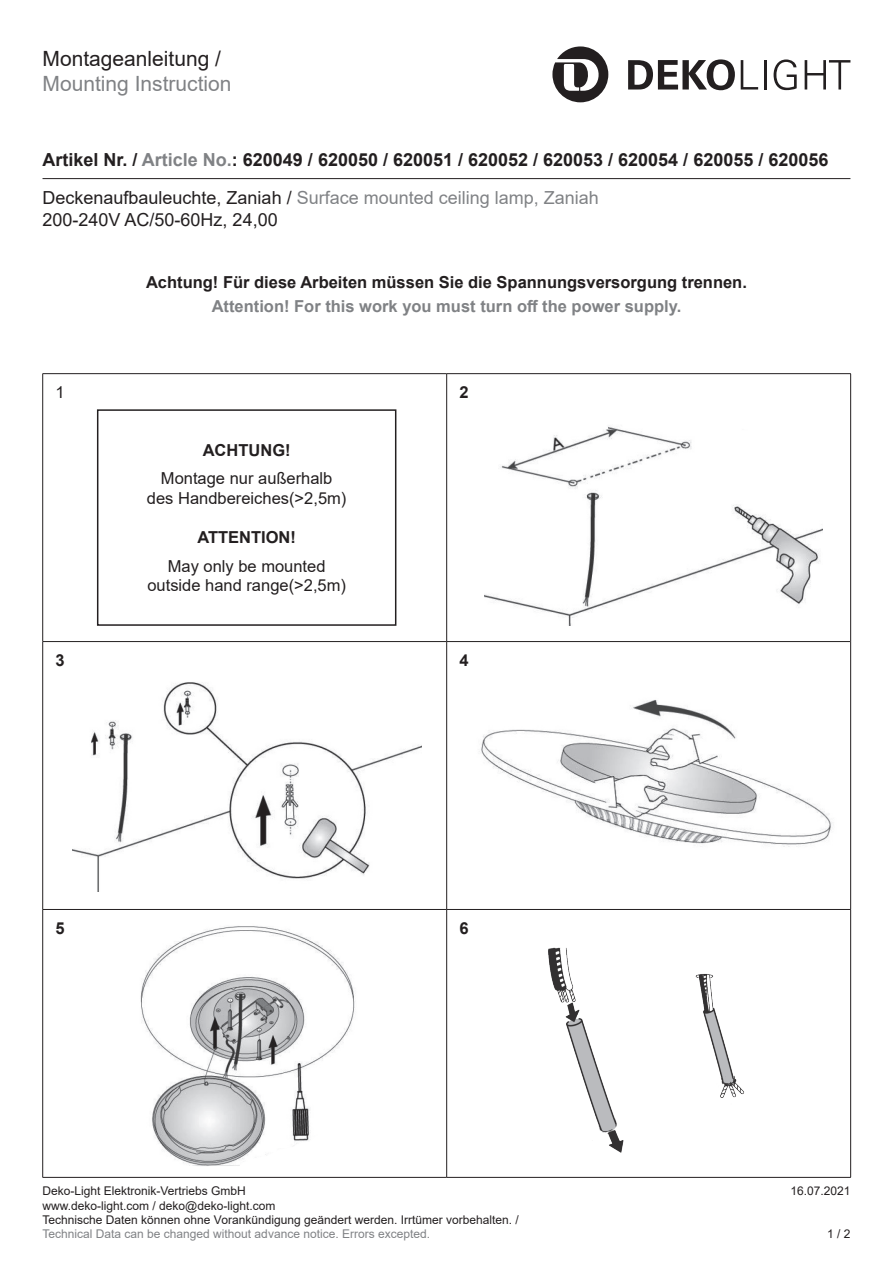
<style>
.page{position:relative;width:893px;height:1263px;background:#fff}
.page>*{position:absolute;margin:0;border:0;box-sizing:border-box;transform-origin:0 0}
.t1{font:21px "Arial";color:#808285}
.t2{font:21px "Arial";color:#231f20}
.t3{font:700 18px/38.5px "Arial";color:#231f20}
.t4{font:18px "Arial";color:#231f20}
.t5{font:700 16.5px "Arial";color:#231f20}
.t6{font:16.5px/19.8px "Arial";color:#231f20;text-align:center}
.t7{font:700 16.5px "Arial";color:#808285}
.t8{font:12px/14.4px "Arial";color:#231f20}
.t9{font:12px "Arial";color:#808285}
.s1{color:#808285}
.s2{font-weight:400}
.s3{font-weight:400;color:#808285}
</style>
<div class="page">
<hr style="left:43px;top:178px;width:807px;height:1px;background:#231f20">
<svg style="left:552px;top:46px;width:56px;height:56px"></svg>
<svg style="left:628px;top:59px;width:107px;height:31px"></svg>
<svg style="left:741px;top:60px;width:17px;height:30px"></svg>
<hr style="left:764px;top:60px;width:2px;height:30px;background:#231f20">
<svg style="left:774px;top:59px;width:23px;height:31px"></svg>
<svg style="left:805px;top:60px;width:45px;height:30px"></svg>
<hr style="left:43px;top:641px;width:403px;height:1px;background:#231f20">
<hr style="left:447px;top:641px;width:403px;height:1px;background:#231f20">
<hr style="left:43px;top:373px;width:404px;height:1px;background:#231f20">
<hr style="left:42px;top:374px;width:1px;height:267px;background:#231f20">
<hr style="left:447px;top:373px;width:404px;height:1px;background:#231f20">
<hr style="left:446px;top:374px;width:1px;height:267px;background:#231f20">
<hr style="left:850px;top:374px;width:1px;height:267px;background:#231f20">
<hr style="left:42px;top:641px;width:1px;height:268px;background:#231f20">
<hr style="left:446px;top:641px;width:1px;height:268px;background:#231f20">
<hr style="left:850px;top:641px;width:1px;height:268px;background:#231f20">
<hr style="left:43px;top:909px;width:404px;height:1px;background:#231f20">
<hr style="left:42px;top:910px;width:1px;height:267px;background:#231f20">
<hr style="left:447px;top:909px;width:404px;height:1px;background:#231f20">
<hr style="left:446px;top:910px;width:1px;height:267px;background:#231f20">
<hr style="left:850px;top:910px;width:1px;height:267px;background:#231f20">
<hr style="left:43px;top:1177px;width:404px;height:1px;background:#231f20">
<hr style="left:447px;top:1177px;width:404px;height:1px;background:#231f20">
<img style="left:140px;top:926px;width:215px;height:240px">
<img style="left:479px;top:700px;width:353px;height:147px">
<img style="left:72px;top:682px;width:349px;height:210px">
<img style="left:485px;top:426px;width:337px;height:199px">
<div style="left:97px;top:409px;width:299px;height:217px;border:2px solid #231f20"></div>
<img style="left:548px;top:947px;width:196px;height:206px">
<h1 class="t2" style="left:43px;top:44px;width:180px">Montageanleitung /</h1>
<h1 class="t1" style="left:43px;top:69px;width:191px">Mounting Instruction</h1>
<h2 class="t3" style="left:43px;top:140px;width:787px">Artikel Nr. / <span class="s1">Article No.</span>: 620049 / 620050 / 620051 / 620052 / 620053 / 620054 / 620055 / 620056<br><span class="s2">Deckenaufbauleuchte, Zaniah /</span> <span class="s3">Surface mounted ceiling lamp, Zaniah</span></h2>
<h2 class="t4" style="left:43px;top:207px;width:237px">200-240V AC/50-60Hz, 24,00</h2>
<h3 class="t5" style="left:146px;top:271px;width:602px">Achtung! Für diese Arbeiten müssen Sie die Spannungsversorgung trennen.</h3>
<h3 class="t7" style="left:212px;top:295px;width:471px">Attention! For this work you must turn off the power supply.</h3>
<h3 class="t6" style="left:55px;top:383px;width:11px">1</h3>
<h3 class="t5" style="left:459px;top:381px;width:11px">2</h3>
<h3 class="t5" style="left:203px;top:438px;width:89px">ACHTUNG!</h3>
<h3 class="t6" style="left:147px;top:468px;width:201px">Montage nur außerhalb des Handbereiches(&gt;2,5m)</h3>
<h3 class="t5" style="left:197px;top:526px;width:100px">ATTENTION!</h3>
<h3 class="t6" style="left:147px;top:556px;width:200px">May only be mounted outside hand range(&gt;2,5m)</h3>
<h3 class="t5" style="left:55px;top:649px;width:11px">3</h3>
<h3 class="t5" style="left:459px;top:649px;width:11px">4</h3>
<h3 class="t5" style="left:55px;top:917px;width:11px">5</h3>
<h3 class="t5" style="left:459px;top:917px;width:11px">6</h3>
<p class="t8" style="left:43px;top:1184px;width:205px">Deko-Light Elektronik-Vertriebs GmbH</p>
<p class="t8" style="left:790px;top:1184px;width:62px">16.07.2021</p>
<p class="t8" style="left:43px;top:1198px;width:478px">www.deko-light.com / deko@deko-light.com<br>Technische Daten können ohne Vorankündigung geändert werden. Irrtümer vorbehalten. /</p>
<p class="t9" style="left:43px;top:1226px;width:389px">Technical Data can be changed without advance notice. Errors excepted.</p>
<p class="t8" style="left:827px;top:1227px;width:25px">1 / 2</p>
</div>
